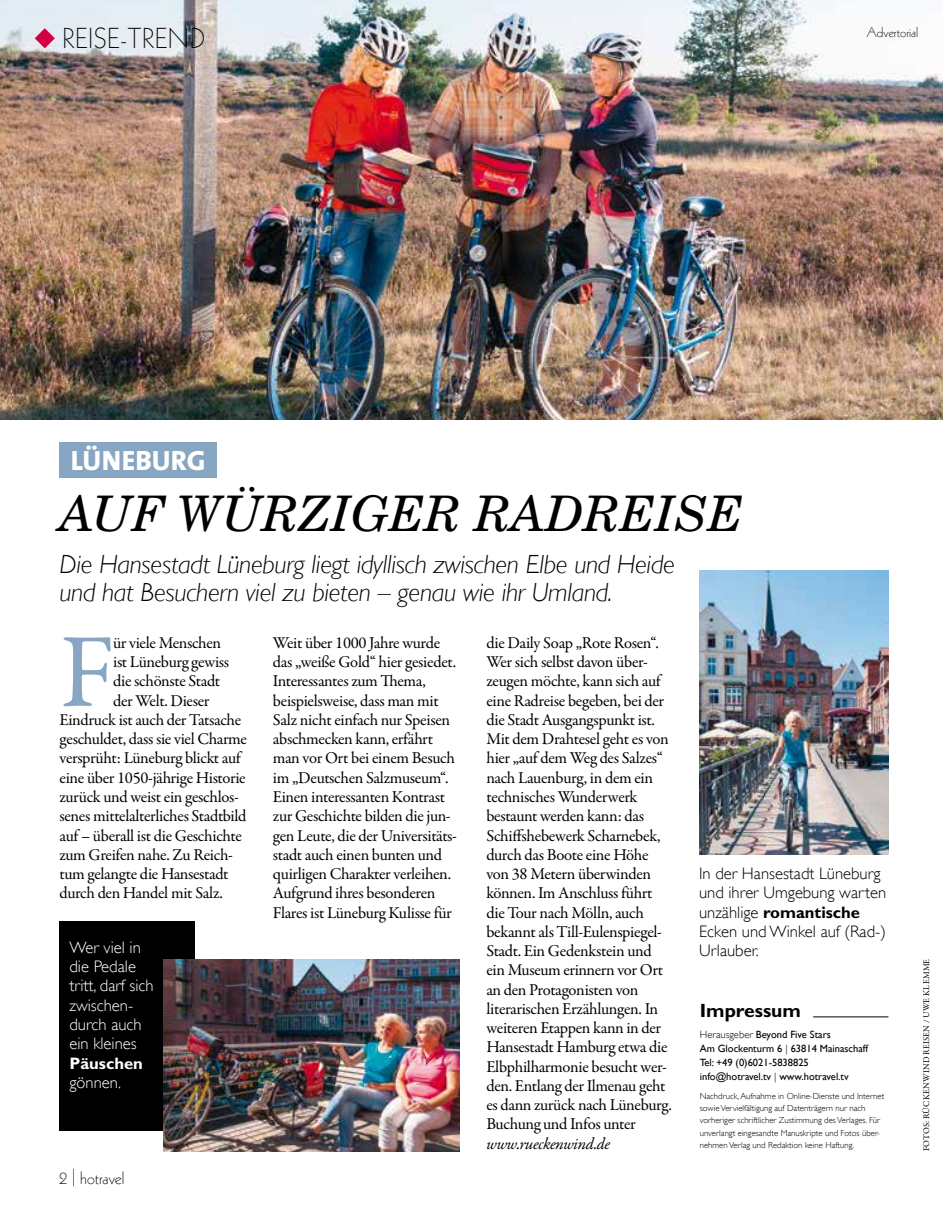
<style>
.page{position:relative;width:943px;height:1216px;background:#fff}
.page>*{position:absolute;margin:0;border:0;box-sizing:border-box;transform-origin:0 0}
.t1{font:105.7px "Garamond Premr Pro";color:#87a6c3}
.t2{font:italic 49px "New Century Schlbk";color:#000}
.t3{font:300 28px "Kabel";letter-spacing:.02em;color:#000}
.t4{font:800 28px "The Sans";color:#fff}
.t5{font:italic 300 26.25px/28px "Gill Sans";letter-spacing:-.01em;color:#000}
.t6{font:700 19.25px "Gill Sans";color:#000}
.t7{font:300 17.5px "Kabel";color:#000}
.t8{font:16.62px/19.2px "Garamond Premr Pro";letter-spacing:-.02em;color:#000}
.t9{font:300 16.62px/19.2px "Gill Sans";color:#000}
.t10{font:300 16.62px/19.2px "Gill Sans";color:#fff}
.t11{font:italic 16.62px "Garamond Premr Pro";letter-spacing:-.02em;color:#000}
.t12{font:700 16.62px "Gill Sans";color:#fff}
.t13{font:300 14px "Kabel";color:#000}
.t14{font:10.5px/14px "Gill Sans";color:#000}
.t15{font:300 8.75px/12.2px "Gill Sans";color:#000}
.t16{font:8.75px "Garamond Premr Pro";letter-spacing:.015em;color:#000}
.s1{font-weight:700}
.s2{font-weight:300}
</style>
<div class="page">
<div style="left:60px;top:921px;width:135px;height:209px;background:#000"></div>
<hr style="left:813px;top:1016px;width:75px;height:1px;background:#000">
<img style="left:0;top:0;width:943px;height:419px">
<img style="left:163px;top:959px;width:296px;height:192px">
<img style="left:699px;top:570px;width:189px;height:284px">
<div style="left:60px;top:442px;width:157px;height:36px;background:#87a6c3"></div>
<svg style="left:35px;top:28px;width:20px;height:20px"></svg>
<h3 class="t3" style="left:62px;top:23px;width:144px">REISE-TREND</h3>
<p class="t13" style="left:866px;top:24px;width:53px">Advertorial</p>
<h3 class="t4" style="left:71px;top:442px;width:136px">LÜNEBURG</h3>
<h2 class="t2" style="left:60px;top:484px;width:685px">AUF WÜRZIGER RADREISE</h2>
<h3 class="t5" style="left:60px;top:550px;width:617px">Die Hansestadt Lüneburg liegt idyllisch zwischen Elbe und Heide und hat Besuchern viel zu bieten – genau wie ihr Umland.</h3>
<h1 class="t1" style="left:60px;top:608px;width:57px">F</h1>
<p class="t8" style="left:113px;top:633px;width:109px">ür viele Menschen</p>
<p class="t8" style="left:113px;top:652px;width:117px">ist Lüneburg gewiss</p>
<p class="t8" style="left:113px;top:672px;width:109px">die schönste Stadt</p>
<p class="t8" style="left:113px;top:691px;width:98px">der Welt. Dieser</p>
<p class="t8" style="left:60px;top:710px;width:183px">Eindruck ist auch der Tatsache</p>
<p class="t8" style="left:60px;top:729px;width:189px">geschuldet, dass sie viel Charme</p>
<p class="t8" style="left:60px;top:749px;width:183px">versprüht: Lüneburg blickt auf</p>
<p class="t8" style="left:60px;top:768px;width:188px">eine über 1050-jährige Historie</p>
<p class="t8" style="left:60px;top:787px;width:181px">zurück und weist ein geschlos-</p>
<p class="t8" style="left:60px;top:806px;width:188px">senes mittelalterliches Stadtbild</p>
<p class="t8" style="left:60px;top:826px;width:184px">auf – überall ist die Geschichte</p>
<p class="t8" style="left:60px;top:845px;width:175px">zum Greifen nahe. Zu Reich-</p>
<p class="t8" style="left:60px;top:864px;width:170px">tum gelangte die Hansestadt</p>
<p class="t8" style="left:60px;top:883px;width:165px">durch den Handel mit Salz.</p>
<p class="t10" style="left:69px;top:937px;width:86px">Wer viel in die Pedale tritt, darf sich zwischen&shy;durch auch ein kleines</p>
<p class="t12" style="left:69px;top:1053px;width:75px">Päuschen</p>
<p class="t10" style="left:69px;top:1072px;width:53px">gönnen.</p>
<p class="t7" style="left:60px;top:1168px;width:66px">2 | hotravel</p>
<p class="t8" style="left:273px;top:633px;width:186px">Weit über 1000 Jahre wurde das „weiße Gold“ hier gesiedet.<br>Interessantes zum Thema, beispielsweise, dass man mit<br>Salz nicht einfach nur Speisen abschmecken kann, erfährt man vor Ort bei einem Besuch im „Deutschen Salzmuseum“.<br>Einen interessanten Kontrast zur Geschichte bilden die jun&shy;gen Leute, die der Universitäts&shy;stadt auch einen bunten und quirligen Charakter verleihen.<br>Aufgrund ihres besonderen<br>Flares ist Lüneburg Kulisse für</p>
<p class="t8" style="left:486px;top:633px;width:187px">die Daily Soap „Rote Rosen“.<br>Wer sich selbst davon über&shy;zeugen möchte, kann sich auf eine Radreise begeben, bei der die Stadt Ausgangspunkt ist.<br>Mit dem Drahtesel geht es von hier „auf dem Weg des Salzes“ nach Lauenburg, in dem ein technisches Wunderwerk bestaunt werden kann: das<br>Schiffshebewerk Scharnebek, durch das Boote eine Höhe von 38 Metern überwinden können. Im Anschluss führt die Tour nach Mölln, auch bekannt als Till-Eulenspiegel-<br>Stadt. Ein Gedenkstein und ein Museum erinnern vor Ort an den Protagonisten von literarischen Erzählungen. In weiteren Etappen kann in der<br>Hansestadt Hamburg etwa die<br>Elbphilharmonie besucht wer&shy;den. Entlang der Ilmenau geht es dann zurück nach Lüneburg.<br>Buchung und Infos unter</p>
<p class="t11" style="left:486px;top:1132px;width:125px">www.rueckenwind.de</p>
<p class="t9" style="left:699px;top:863px;width:188px">In der Hansestadt Lüneburg und ihrer Umgebung warten unzählige <span class="s1">romantische<br></span>Ecken und Winkel auf (Rad-)<br>Urlauber.</p>
<p class="t6" style="left:699px;top:998px;width:103px">Impressum</p>
<p class="t14" style="left:699px;top:1026px;width:170px"><span class="s2">Herausgeber</span> Beyond Five Stars<br>Am Glockenturm 6 <span class="s2">|</span> 63814 Mainaschaff<br>Tel: +49 (0)6021-5838825 info@hotravel.tv <span class="s2">|</span> www.hotravel.tv</p>
<p class="t15" style="left:699px;top:1089px;width:186px">Nachdruck, Aufnahme in Online-Dienste und Internet sowie Vervielfältigung auf Datenträgern nur nach vorheriger schriftlicher Zustimmung des Verlages. Für unverlangt eingesandte Manuskripte und Fotos über&shy;nehmen Verlag und Redaktion keine Haftung.</p>
<p class="t16" style="left:921px;top:1151px;width:194px;rotate:-90deg">FOTOS: RÜCKENWIND REISEN / UWE KLEMME</p>
</div>
